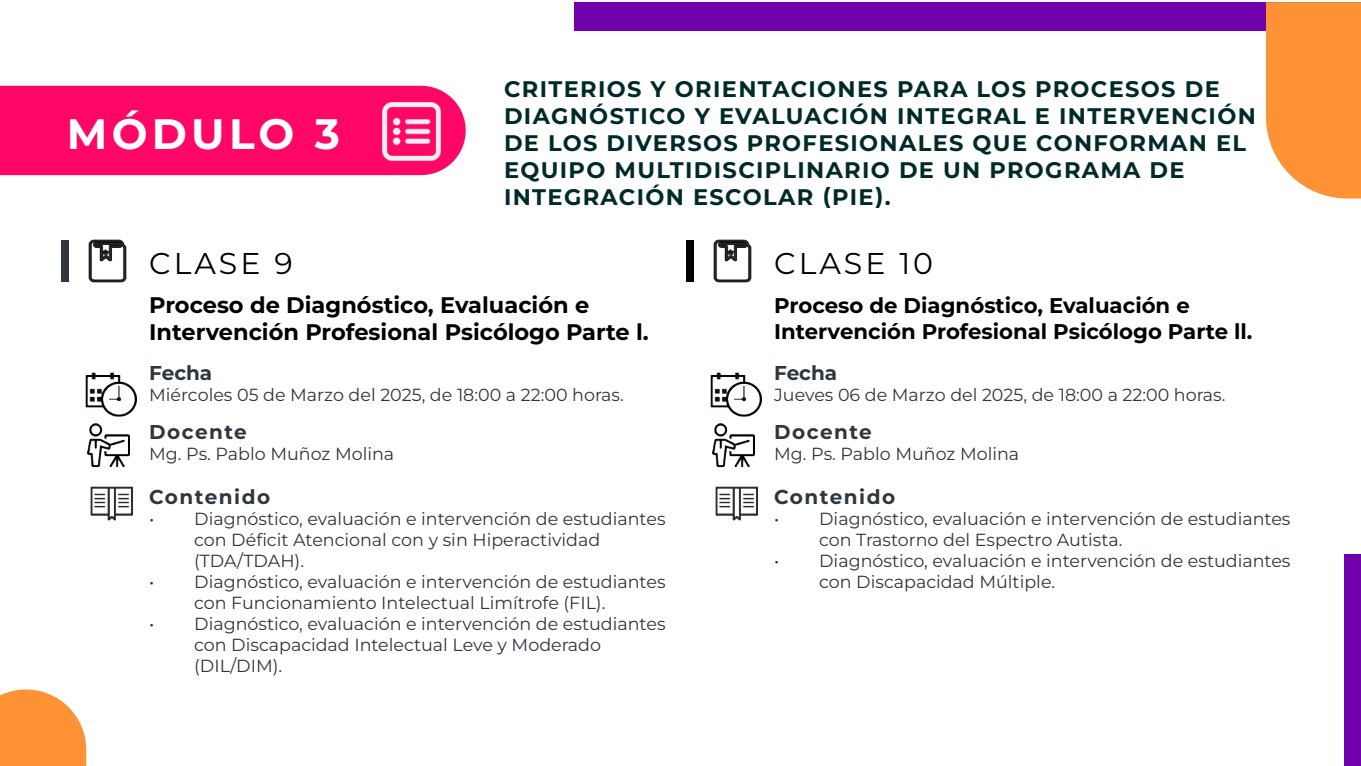
<style>
.page{position:relative;width:1361px;height:766px;background:#fff}
.page>*{position:absolute;margin:0;border:0;box-sizing:border-box;transform-origin:0 0}
.t1{font:700 42.5px "Montserrat";letter-spacing:.1em;color:#fff}
.t2{font:30px "Montserrat";letter-spacing:.1em;color:#000}
.t3{font:700 22.5px/27px "Montserrat";letter-spacing:.06em;color:#002a29}
.t4{font:700 22.5px/27px "Montserrat";color:#000}
.t5{font:700 21.25px/25.5px "Montserrat";color:#000}
.t6{font:700 20px "Montserrat";letter-spacing:.075em;color:#30363d}
.t7{font:17.5px/21px "Montserrat";color:#30363d}
</style>
<div class="page">
<div style="left:575px;top:2px;width:786px;height:28px;background:#6f00ac"></div>
<div style="left:0;top:86px;width:466px;height:89px;background:#ff0766"></div>
<svg style="left:1266px;top:2px;width:95px;height:197px"></svg>
<svg style="left:0;top:689px;width:86px;height:76px"></svg>
<div style="left:1344px;top:553px;width:17px;height:212px;background:#6f00ac"></div>
<div style="left:62px;top:240px;width:7px;height:41px;background:#30363d"></div>
<img style="left:382px;top:102px;width:58px;height:58px">
<img style="left:88px;top:239px;width:39px;height:44px">
<img style="left:86px;top:372px;width:50px;height:45px">
<img style="left:87px;top:424px;width:43px;height:42px">
<img style="left:91px;top:486px;width:41px;height:34px">
<div style="left:687px;top:240px;width:7px;height:41px;background:#000"></div>
<img style="left:713px;top:239px;width:39px;height:44px">
<img style="left:711px;top:372px;width:50px;height:45px">
<img style="left:712px;top:424px;width:43px;height:42px">
<img style="left:716px;top:486px;width:41px;height:34px">
<h1 class="t1" style="left:67px;top:103px;width:275px">MÓDULO 3</h1>
<p class="t3" style="left:504px;top:74px;width:753px">CRITERIOS Y ORIENTACIONES PARA LOS PROCESOS DE DIAGNÓSTICO Y EVALUACIÓN INTEGRAL E INTERVENCIÓN DE LOS DIVERSOS PROFESIONALES QUE CONFORMAN EL EQUIPO MULTIDISCIPLINARIO DE UN PROGRAMA DE INTEGRACIÓN ESCOLAR (PIE).</p>
<h2 class="t2" style="left:149px;top:243px;width:145px">CLASE 9</h2>
<p class="t4" style="left:149px;top:290px;width:501px">Proceso de Diagnóstico, Evaluación e<br>Intervención Profesional Psicólogo Parte l.</p>
<p class="t6" style="left:149px;top:358px;width:65px">Fecha</p>
<p class="t7" style="left:149px;top:383px;width:476px">Miércoles 05 de Marzo del 2025, de 18:00 a 22:00 horas.</p>
<p class="t6" style="left:149px;top:417px;width:99px">Docente</p>
<p class="t7" style="left:149px;top:442px;width:247px">Mg. Ps. Pablo Muñoz Molina</p>
<p class="t6" style="left:149px;top:482px;width:122px">Contenido</p>
<p class="t7" style="left:194px;top:507px;width:473px;text-indent:-45px">• Diagnóstico, evaluación e intervención de estudiantes con Déficit Atencional con y sin Hiperactividad (TDA/TDAH).</p>
<p class="t7" style="left:194px;top:570px;width:473px;text-indent:-45px">• Diagnóstico, evaluación e intervención de estudiantes con Funcionamiento Intelectual Limítrofe (FIL).</p>
<p class="t7" style="left:194px;top:612px;width:473px;text-indent:-45px">• Diagnóstico, evaluación e intervención de estudiantes con Discapacidad Intelectual Leve y Moderado (DIL/DIM).</p>
<h2 class="t2" style="left:774px;top:243px;width:160px">CLASE 10</h2>
<p class="t5" style="left:774px;top:291px;width:480px">Proceso de Diagnóstico, Evaluación e<br>Intervención Profesional Psicólogo Parte ll.</p>
<p class="t6" style="left:774px;top:358px;width:65px">Fecha</p>
<p class="t7" style="left:774px;top:383px;width:453px">Jueves 06 de Marzo del 2025, de 18:00 a 22:00 horas.</p>
<p class="t6" style="left:774px;top:417px;width:99px">Docente</p>
<p class="t7" style="left:774px;top:442px;width:247px">Mg. Ps. Pablo Muñoz Molina</p>
<p class="t6" style="left:774px;top:482px;width:122px">Contenido</p>
<p class="t7" style="left:819px;top:507px;width:473px;text-indent:-45px">• Diagnóstico, evaluación e intervención de estudiantes con Trastorno del Espectro Autista.</p>
<p class="t7" style="left:819px;top:549px;width:473px;text-indent:-45px">• Diagnóstico, evaluación e intervención de estudiantes con Discapacidad Múltiple.</p>
</div>
